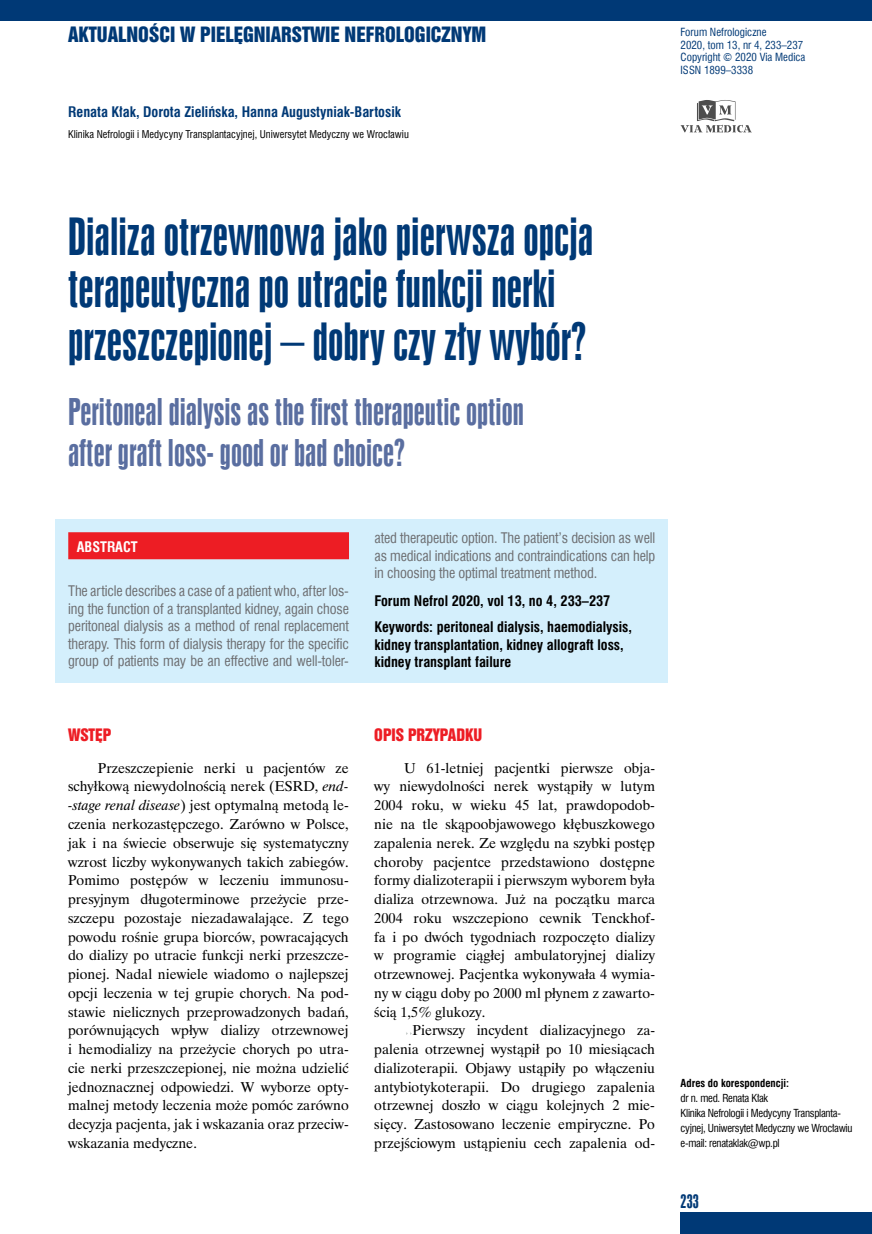
<style>
.page{position:relative;width:872px;height:1234px;background:#fff}
.page>*{position:absolute;margin:0;border:0;box-sizing:border-box;transform-origin:0 0}
.t1{font:48px/52.5px "Swis 924 EU";color:#003976}
.t2{font:34.5px/41.4px "Swis 924 EU";color:#5a6ea0}
.t3{font:19.35px "Swis 921 EU";color:#003976}
.t4{font:18px "Swis 924 EU";color:#003976}
.t5{font:15.75px "Swis 921 EU";color:#ed1d24}
.t6{font:14.25px/18.8px "Time Ibis EE";color:#000;text-align:justify}
.t7{font:14.25px/17.5px "Swis 721 Cn EU";letter-spacing:-.01em;color:#6d6e71;text-align:justify}
.t8{font:700 14.25px/26.1px "Swis 721 Cn EU";color:#000}
.t9{font:700 14.25px "Swis 721 Cn EU";color:#003976}
.t10{font:700 14.25px "Swis 721 Cn EU";color:#fff}
.t11{font:10.95px/12.6px "Swis 721 Cn EU";color:#003976}
.t12{font:10.8px/15px "Swis 721 Cn EU";letter-spacing:-.025em;color:#000}
.t13{font:700 10.8px "Swis 721 Cn EU";color:#000}
.t14{font:10.5px "Swis 721 Cn EU";color:#000}
.s1{font-style:italic}
.s2{color:#f00}
</style>
<div class="page">
<div style="left:680px;top:1212px;width:192px;height:21px;background:#003976"></div>
<div style="left:0;top:0;width:872px;height:21px;background:#003976"></div>
<svg style="left:680px;top:100px;width:71px;height:33px"></svg>
<div style="left:55px;top:519px;width:613px;height:163px;background:#d4effc"></div>
<div style="left:68px;top:532px;width:281px;height:27px;background:#ed1d24"></div>
<h3 class="t3" style="left:68px;top:22px;width:420px">AKTUALNOŚCI W PIELĘGNIARSTWIE NEFROLOGICZNYM</h3>
<p class="t11" style="left:680px;top:26px;width:126px">Forum Nefrologiczne<br>2020, tom 13, nr 4, 233–237<br>Copyright © 2020 Via Medica<br>ISSN 1899–3338</p>
<p class="t9" style="left:68px;top:103px;width:334px">Renata Kłak, Dorota Zielińska, Hanna Augustyniak-Bartosik</p>
<p class="t14" style="left:68px;top:127px;width:342px">Klinika Nefrologii i Medycyny Transplantacyjnej, Uniwersytet Medyczny we Wrocławiu</p>
<h1 class="t1" style="left:68px;top:210px;width:527px">Dializa otrzewnowa jako pierwsza opcja terapeutyczna po utracie funkcji nerki przeszczepionej – dobry czy zły wybór?</h1>
<h2 class="t2" style="left:68px;top:391px;width:457px">Peritoneal dialysis as the first therapeutic option after graft loss- good or bad choice?</h2>
<p class="t10" style="left:77px;top:538px;width:62px">ABSTRACT</p>
<p class="t7" style="left:68px;top:582px;width:282px">The article describes a case of a patient who, after los&shy;ing the function of a transplanted kidney, again chose peritoneal dialysis as a method of renal replacement therapy. This form of dialysis therapy for the specific group of patients may be an effective and well-toler-</p>
<p class="t5" style="left:68px;top:724px;width:45px">WSTĘP</p>
<p class="t6" style="left:68px;top:758px;width:282px;text-indent:30px">Przeszczepienie nerki u pacjentów ze schyłkową niewydolnością nerek (ESRD, <span class="s1">end--stage renal disease</span>) jest optymalną metodą le&shy;czenia nerkozastępczego. Zarówno w Polsce, jak i na świecie obserwuje się systematyczny wzrost liczby wykonywanych takich zabiegów.<br>Pomimo postępów w leczeniu immunosu&shy;presyjnym długoterminowe przeżycie prze&shy;szczepu pozostaje niezadawalające. Z tego powodu rośnie grupa biorców, powracających do dializy po utracie funkcji nerki przeszcze&shy;pionej. Nadal niewiele wiadomo o najlepszej opcji leczenia w tej grupie chorych<span class="s2">.</span> Na pod&shy;stawie nielicznych przeprowadzonych badań, porównujących wpływ dializy otrzewnowej i hemodializy na przeżycie chorych po utra&shy;cie nerki przeszczepionej, nie można udzielić jednoznacznej odpowiedzi. W wyborze opty&shy;malnej metody leczenia może pomóc zarówno decyzja pacjenta, jak i wskazania oraz przeciw&shy;wskazania medyczne.</p>
<p class="t7" style="left:374px;top:529px;width:282px">ated therapeutic option. The patient’s decision as well as medical indications and contraindications can help in choosing the optimal treatment method.</p>
<p class="t8" style="left:374px;top:588px;width:259px">Forum Nefrol 2020, vol 13, no 4, 233–237<br>Keywords: peritoneal dialysis, haemodialysis,</p>
<p class="t8" style="left:374px;top:636px;width:251px;line-height:17.5px">kidney transplantation, kidney allograft loss, kidney transplant failure</p>
<p class="t5" style="left:374px;top:724px;width:110px">OPIS PRZYPADKU</p>
<p class="t6" style="left:374px;top:758px;width:282px;text-indent:30px">U 61-letniej pacjentki pierwsze obja&shy;wy niewydolności nerek wystąpiły w lutym 2004 roku, w wieku 45 lat, prawdopodob&shy;nie na tle skąpoobjawowego kłębuszkowego zapalenia nerek. Ze względu na szybki postęp choroby pacjentce przedstawiono dostępne formy dializoterapii i pierwszym wyborem była dializa otrzewnowa. Już na początku marca 2004 roku wszczepiono cewnik Tenckhof&shy;fa i po dwóch tygodniach rozpoczęto dializy w programie ciągłej ambulatoryjnej dializy otrzewnowej. Pacjentka wykonywała 4 wymia&shy;ny w ciągu doby po 2000 ml płynem z zawarto&shy;ścią 1,5% glukozy.</p>
<p class="t6" style="left:374px;top:1020px;width:282px;text-indent:38px">Pierwszy incydent dializacyjnego za&shy;palenia otrzewnej wystąpił po 10 miesiącach dializoterapii. Objawy ustąpiły po włączeniu antybiotykoterapii. Do drugiego zapalenia otrzewnej doszło w ciągu kolejnych 2 mie&shy;sięcy. Zastosowano leczenie empiryczne. Po przejściowym ustąpieniu cech zapalenia od-</p>
<p class="t13" style="left:680px;top:1076px;width:110px">Adres do korespondencji:</p>
<p class="t12" style="left:680px;top:1090px;width:173px">dr n. med. Renata Kłak<br>Klinika Nefrologii i Medycyny Transplanta&shy;cyjnej, Uniwersytet Medyczny we Wrocławiu e-mail: renataklak@wp.pl</p>
<p class="t4" style="left:680px;top:1190px;width:20px">233</p>
</div>
